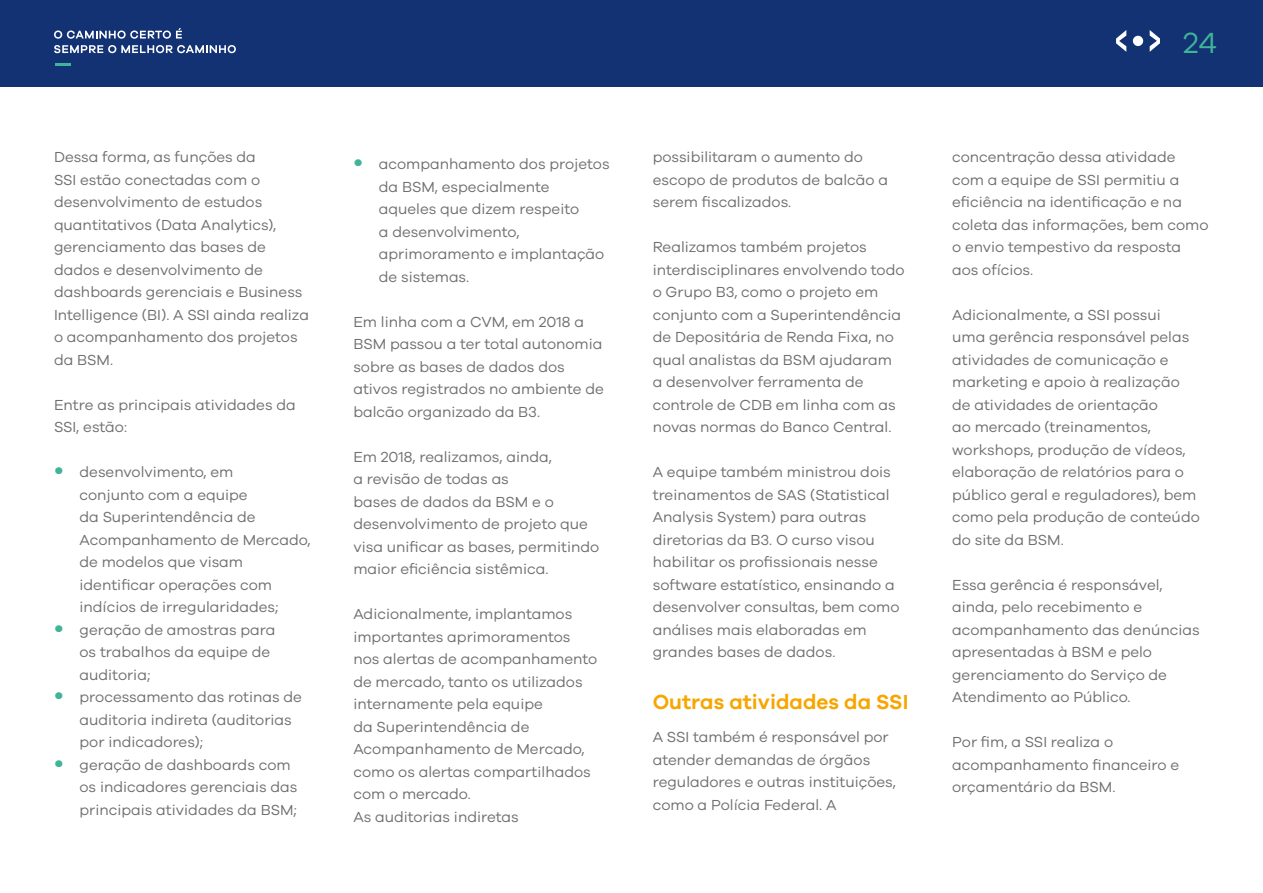
<style>
.page{position:relative;width:1263px;height:893px;background:#fff}
.page>*{position:absolute;margin:0;border:0;box-sizing:border-box;transform-origin:0 0}
.t1{font:30px "Galano Grotesque";color:#3fb498}
.t2{font:600 21px "Galano Grotesque";color:#f7a600}
.t3{font:15px/22.5px "Galano Grotesque";color:#706f6f}
.s1{font-size:24px;color:#3fb498}
</style>
<div class="page">
<div style="left:0;top:0;width:1263px;height:87px;background:#123274"></div>
<svg style="left:54px;top:28px;width:128px;height:11px"></svg>
<svg style="left:54px;top:45px;width:182px;height:8px"></svg>
<hr style="left:55px;top:63px;width:16px;height:3px;background:#3fb498">
<svg style="left:1150px;top:30px;width:10px;height:22px"></svg>
<svg style="left:1116px;top:30px;width:10px;height:22px"></svg>
<div style="left:1133px;top:36px;width:10px;height:10px;background:#fff;border-radius:50%"></div>
<p class="t3" style="left:54px;top:145px;width:256px">Dessa forma, as funções da<br>SSI estão conectadas com o desenvolvimento de estudos quantitativos (Data Analytics), gerenciamento das bases de dados e desenvolvimento de dashboards gerenciais e Business<br>Intelligence (BI). A SSI ainda realiza o acompanhamento dos projetos da BSM.</p>
<p class="t3" style="left:54px;top:393px;width:243px">Entre as principais atividades da<br>SSI, estão:</p>
<p class="t3" style="left:80px;top:460px;width:233px;text-indent:-26px"><span class="s1">•</span> desenvolvimento, em<br>conjunto com a equipe<br>da Superintendência de<br>Acompanhamento de Mercado, de modelos que visam identificar operações com indícios de irregularidades;</p>
<p class="t3" style="left:80px;top:618px;width:197px;text-indent:-26px"><span class="s1">•</span> geração de amostras para os trabalhos da equipe de auditoria;</p>
<p class="t3" style="left:80px;top:685px;width:224px;text-indent:-26px"><span class="s1">•</span> processamento das rotinas de auditoria indireta (auditorias por indicadores);</p>
<p class="t3" style="left:80px;top:753px;width:219px;text-indent:-26px"><span class="s1">•</span> geração de dashboards com os indicadores gerenciais das principais atividades da BSM;</p>
<p class="t3" style="left:379px;top:153px;width:232px;text-indent:-26px"><span class="s1">•</span> acompanhamento dos projetos da BSM, especialmente aqueles que dizem respeito<br>a desenvolvimento, aprimoramento e implantação de sistemas.</p>
<p class="t3" style="left:353px;top:310px;width:252px">Em linha com a CVM, em 2018 a<br>BSM passou a ter total autonomia sobre as bases de dados dos ativos registrados no ambiente de balcão organizado da B3.</p>
<p class="t3" style="left:353px;top:445px;width:247px">Em 2018, realizamos, ainda,<br>a revisão de todas as<br>bases de dados da BSM e o desenvolvimento de projeto que visa unificar as bases, permitindo maior eficiência sistêmica.</p>
<p class="t3" style="left:353px;top:603px;width:245px">Adicionalmente, implantamos importantes aprimoramentos nos alertas de acompanhamento de mercado, tanto os utilizados internamente pela equipe<br>da Superintendência de<br>Acompanhamento de Mercado, como os alertas compartilhados com o mercado.<br>As auditorias indiretas</p>
<p class="t3" style="left:653px;top:145px;width:237px">possibilitaram o aumento do escopo de produtos de balcão a serem fiscalizados.</p>
<p class="t3" style="left:653px;top:235px;width:253px">Realizamos também projetos interdisciplinares envolvendo todo o Grupo B3, como o projeto em conjunto com a Superintendência de Depositária de Renda Fixa, no qual analistas da BSM ajudaram a desenvolver ferramenta de controle de CDB em linha com as novas normas do Banco Central.</p>
<p class="t3" style="left:653px;top:460px;width:248px">A equipe também ministrou dois treinamentos de SAS (Statistical<br>Analysis System) para outras diretorias da B3. O curso visou habilitar os profissionais nesse software estatístico, ensinando a desenvolver consultas, bem como análises mais elaboradas em grandes bases de dados.</p>
<h2 class="t2" style="left:653px;top:689px;width:257px">Outras atividades da SSI</h2>
<p class="t3" style="left:653px;top:725px;width:245px">A SSI também é responsável por atender demandas de órgãos reguladores e outras instituições, como a Polícia Federal. A</p>
<h1 class="t1" style="left:1183px;top:24px;width:35px">24</h1>
<p class="t3" style="left:952px;top:145px;width:258px">concentração dessa atividade com a equipe de SSI permitiu a eficiência na identificação e na coleta das informações, bem como o envio tempestivo da resposta aos ofícios.</p>
<p class="t3" style="left:952px;top:303px;width:249px">Adicionalmente, a SSI possui<br>uma gerência responsável pelas atividades de comunicação e marketing e apoio à realização de atividades de orientação<br>ao mercado (treinamentos, workshops, produção de vídeos, elaboração de relatórios para o público geral e reguladores), bem como pela produção de conteúdo do site da BSM.</p>
<p class="t3" style="left:952px;top:573px;width:249px">Essa gerência é responsável, ainda, pelo recebimento e acompanhamento das denúncias apresentadas à BSM e pelo gerenciamento do Serviço de<br>Atendimento ao Público.</p>
<p class="t3" style="left:952px;top:730px;width:229px">Por fim, a SSI realiza o acompanhamento financeiro e orçamentário da BSM.</p>
</div>
